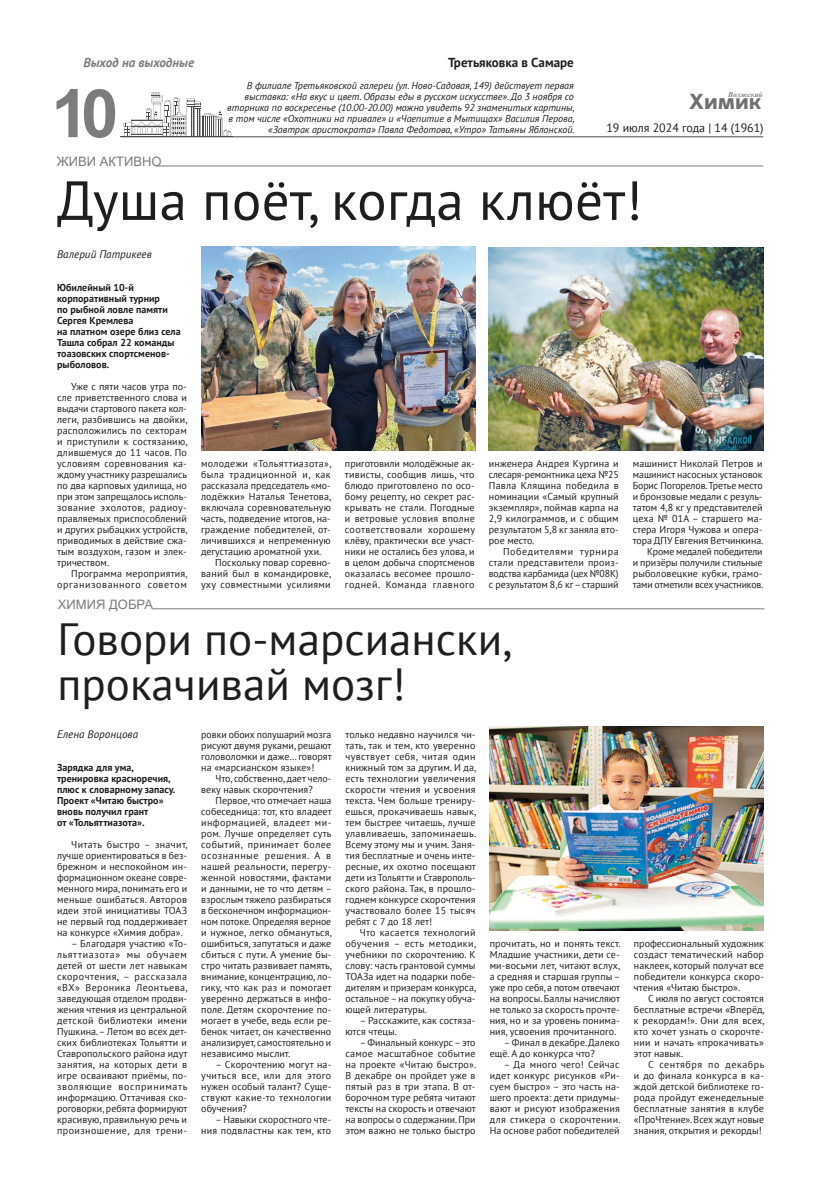
<style>
.page{position:relative;width:820px;height:1191px;background:#fff}
.page>*{position:absolute;margin:0;border:0;box-sizing:border-box;transform-origin:0 0}
.t1{font:700 67px "Arial";color:#7c7c7d}
.t2{font:55px "PT Sans";letter-spacing:.005em;color:#1d1e1f}
.t3{font:45px/45px "PT Sans";color:#1d1e1f}
.t4{font:700 21.6px "URLCHM Unity Sans";color:#707071}
.t5{font:13px "Arial";color:#7c7c7d}
.t6{font:700 13px "PT Sans";color:#1d1e1f}
.t7{font:italic 700 13px "PT Sans";color:#7c7c7d}
.t8{font:12px "PT Sans";color:#1d1e1f}
.t9{font:italic 11px "PT Sans";letter-spacing:.005em;color:#1d1e1f}
.t10{font:10px/11px "PT Sans";letter-spacing:.005em;color:#1d1e1f;text-align:justify}
.t11{font:italic 10px/11px "PT Sans";color:#1d1e1f;text-align:right}
.t12{font:700 10px/11px "PT Sans";letter-spacing:.005em;color:#1d1e1f}
.t13{font:10px/11px "PT Sans";letter-spacing:.04em;color:#1d1e1f;text-align:right}
.t14{font:italic 700 7.4px "Times New Roman";color:#7c7c7d}
</style>
<div class="page">
<hr style="left:120px;top:137px;width:113px;height:1px;background:#4b4b4b">
<svg style="left:123px;top:92px;width:108px;height:45px"></svg>
<hr style="left:121px;top:137px;width:642px;height:1px;background:#4b4b4b">
<hr style="left:155px;top:166px;width:608px;height:1px;background:#7c7c7d">
<hr style="left:152px;top:608px;width:612px;height:1px;background:#7c7c7d">
<img style="left:489px;top:726px;width:274px;height:204px">
<img style="left:488px;top:248px;width:275px;height:203px">
<img style="left:201px;top:247px;width:274px;height:204px">
<h3 class="t7" style="left:83px;top:54px;width:112px">Выход на выходные</h3>
<h1 class="t1" style="left:51px;top:66px;width:69px">10</h1>
<h3 class="t5" style="left:57px;top:152px;width:106px">ЖИВИ АКТИВНО</h3>
<h3 class="t6" style="left:448px;top:53px;width:127px">Третьяковка в Самаре</h3>
<p class="t11" style="left:227px;top:79px;width:349px">В филиале Третьяковской галереи (ул. Ново-Садовая, 149) действует первая выставка: «На вкус и цвет. Образы еды в русском искусстве». До 3 ноября со вторника по воскресенье (10.00-20.00) можно увидеть 92 знаменитых картины, в том числе «Охотники на привале» и «Чаепитие в Мытищах» Василия Перова, «Завтрак аристократа» Павла Федотова, «Утро» Татьяны Яблонской.</p>
<p class="t14" style="left:728px;top:89px;width:36px">Волжский</p>
<h3 class="t4" style="left:689px;top:89px;width:73px">Химик</h3>
<p class="t8" style="left:606px;top:120px;width:159px">19 июля 2024 года | 14 (1961)</p>
<h2 class="t2" style="left:57px;top:165px;width:586px">Душа поёт, когда клюёт!</h2>
<p class="t9" style="left:57px;top:247px;width:96px">Валерий Патрикеев</p>
<p class="t12" style="left:57px;top:281px;width:125px">Юбилейный 10-й корпоративный турнир<br>по рыбной ловле памяти<br>Сергея Кремлева<br>на платном озере близ села<br>Ташла собрал 22 команды тоазовских спортсменов&shy;рыболовов.</p>
<p class="t10" style="left:57px;top:380px;width:132px;text-indent:14px">Уже с пяти часов утра по&shy;сле приветственного слова и выдачи стартового пакета кол&shy;леги, разбившись на двойки, расположились по секторам и приступили к состязанию, длившемуся до 11 часов. По условиям соревнования ка&shy;ждому участнику разрешались по два карповых удилища, но при этом запрещалось исполь&shy;зование эхолотов, радиоу&shy;правляемых приспособлений и других рыбацких устройств, приводимых в действие сжа&shy;тым воздухом, газом и элек&shy;тричеством.</p>
<p class="t13" style="left:57px;top:567px;width:132px">Программа мероприятия, организованного советом</p>
<h3 class="t5" style="left:58px;top:595px;width:97px">ХИМИЯ ДОБРА</h3>
<p class="t10" style="left:201px;top:457px;width:132px">молодежи «Тольяттиазота», была традиционной и, как рассказала председатель «мо&shy;лодёжки» Наталья Тенетова, включала соревновательную часть, подведение итогов, на&shy;граждение победителей, от&shy;личившихся и непременную дегустацию ароматной ухи.</p>
<p class="t10" style="left:201px;top:556px;width:132px;text-indent:14px">Поскольку повар соревно&shy;ваний был в командировке, уху совместными усилиями</p>
<p class="t10" style="left:345px;top:457px;width:132px">приготовили молодёжные ак&shy;тивисты, сообщив лишь, что блюдо приготовлено по осо&shy;бому рецепту, но секрет рас&shy;крывать не стали. Погодные и ветровые условия вполне соответствовали хорошему клёву, практически все участ&shy;ники не остались без улова, и в целом добыча спортсменов оказалась весомее прошло&shy;годней. Команда главного</p>
<p class="t10" style="left:488px;top:457px;width:131px">инженера Андрея Кургина и слесаря-ремонтника цеха №25<br>Павла Клящина победила в номинации «Самый крупный экземпляр», поймав карпа на 2,9 килограммов, и с общим результатом 5,8 кг заняла вто&shy;рое место.</p>
<p class="t10" style="left:488px;top:545px;width:131px;text-indent:14px">Победителями турнира стали представители произ&shy;водства карбамида (цех №08К) с результатом 8,6 кг – старший</p>
<h3 class="t3" style="left:57px;top:616px;width:456px">Говори по-марсиански, прокачивай мозг!</h3>
<p class="t9" style="left:57px;top:726px;width:82px">Елена Воронцова</p>
<p class="t12" style="left:57px;top:761px;width:120px">Зарядка для ума, тренировка красноречия, плюс к словарному запасу.<br>Проект «Читаю быстро» вновь получил грант<br>от «Тольяттиазота».</p>
<p class="t10" style="left:57px;top:838px;width:132px;text-indent:14px">Читать быстро – значит, лучше ориентироваться в без&shy;брежном и неспокойном ин&shy;формационном океане совре&shy;менного мира, понимать его и меньше ошибаться. Авторов идеи этой инициативы ТОАЗ не первый год поддерживает на конкурсе «Химия добра».</p>
<p class="t10" style="left:57px;top:937px;width:132px;text-indent:14px">– Благодаря участию «То&shy;льяттиазота» мы обучаем детей от шести лет навыкам скорочтения, – рассказала «ВХ» Вероника Леонтьева, заведующая отделом продви&shy;жения чтения из центральной детской библиотеки имени Пушкина. – Летом во всех дет&shy;ских библиотеках Тольятти и Ставропольского района идут занятия, на которых дети в игре осваивают приёмы, по&shy;зволяющие воспринимать информацию. Оттачивая ско&shy;роговорки, ребята формируют красивую, правильную речь и произношение, для трени-</p>
<p class="t10" style="left:201px;top:728px;width:132px">ровки обоих полушарий мозга рисуют двумя руками, решают головоломки и даже… говорят на «марсианском языке»!</p>
<p class="t10" style="left:201px;top:772px;width:131px;text-indent:14px">Что, собственно, дает чело&shy;веку навык скорочтения?</p>
<p class="t10" style="left:201px;top:794px;width:132px;text-indent:14px">Первое, что отмечает наша собеседница: тот, кто владеет информацией, владеет ми&shy;ром. Лучше определяет суть событий, принимает более осознанные решения. А в нашей реальности, перегру&shy;женной новостями, фактами и данными, не то что детям – взрослым тяжело разбираться в бесконечном информацион&shy;ном потоке. Определяя верное и нужное, легко обмануться, ошибиться, запутаться и даже сбиться с пути. А умение бы&shy;стро читать развивает память, внимание, концентрацию, ло&shy;гику, что как раз и помогает уверенно держаться в инфо&shy;поле. Детям скорочтение по&shy;могает в учебе, ведь если ре&shy;бенок читает, он качественно анализирует, самостоятельно и независимо мыслит.</p>
<p class="t10" style="left:201px;top:1058px;width:131px;text-indent:14px">– Скорочтению могут на&shy;учиться все, или для этого нужен особый талант? Суще&shy;ствуют какие-то технологии обучения?</p>
<p class="t10" style="left:201px;top:1113px;width:131px;text-align:right">– Навыки скоростного чте&shy;ния подвластны как тем, кто</p>
<p class="t10" style="left:345px;top:728px;width:132px">только недавно научился чи&shy;тать, так и тем, кто уверенно чувствует себя, читая один книжный том за другим. И да, есть технологии увеличения скорости чтения и усвоения текста. Чем больше трениру&shy;ешься, прокачиваешь навык, тем быстрее читаешь, лучше улавливаешь, запоминаешь.<br>Всему этому мы и учим. Заня&shy;тия бесплатные и очень инте&shy;ресные, их охотно посещают дети из Тольятти и Ставрополь&shy;ского района. Так, в прошло&shy;годнем конкурсе скорочтения участвовало более 15 тысяч ребят с 7 до 18 лет!</p>
<p class="t10" style="left:345px;top:926px;width:132px;text-indent:14px">Что касается технологий обучения – есть методики, учебники по скорочтению. К слову: часть грантовой суммы ТОАЗа идет на подарки побе&shy;дителям и призерам конкурса, остальное – на покупку обуча&shy;ющей литературы.</p>
<p class="t10" style="left:345px;top:1014px;width:131px;text-indent:14px">– Расскажите, как состяза&shy;ются чтецы.</p>
<p class="t10" style="left:345px;top:1036px;width:132px;text-indent:14px">– Финальный конкурс – это самое масштабное событие на проекте «Читаю быстро».<br>В декабре он пройдет уже в пятый раз в три этапа. В от&shy;борочном туре ребята читают тексты на скорость и отвечают на вопросы о содержании. При этом важно не только быстро</p>
<p class="t10" style="left:489px;top:937px;width:132px">прочитать, но и понять текст.<br>Младшие участники, дети се&shy;ми-восьми лет, читают вслух, а средняя и старшая группы – уже про себя, а потом отвечают на вопросы. Баллы начисляют не только за скорость прочте&shy;ния, но и за уровень понима&shy;ния, усвоения прочитанного.</p>
<p class="t10" style="left:489px;top:1036px;width:131px;text-indent:14px">– Финал в декабре. Далеко ещё. А до конкурса что?</p>
<p class="t10" style="left:489px;top:1058px;width:132px;text-indent:14px">– Да много чего! Сейчас идет конкурс рисунков «Ри&shy;суем быстро» – это часть на&shy;шего проекта: дети придумы&shy;вают и рисуют изображения для стикера о скорочтении.<br>На основе работ победителей</p>
<p class="t10" style="left:632px;top:457px;width:132px;text-align:right">машинист Николай Петров и машинист насосных установок<br>Борис Погорелов. Третье место и бронзовые медали с резуль&shy;татом 4,8 кг у представителей цеха № 01А – старшего ма&shy;стера Игоря Чужова и опера&shy;тора ДПУ Евгения Ветчинкина.<br>Кроме медалей победители<br>и призёры получили стильные рыболовецкие кубки, грамо&shy;тами отметили всех участников.</p>
<p class="t10" style="left:633px;top:937px;width:131px">профессиональный художник создаст тематический набор наклеек, который получат все победители конкурса скоро&shy;чтения «Читаю быстро».</p>
<p class="t10" style="left:633px;top:992px;width:132px;text-indent:14px">С июля по август состоятся бесплатные встречи «Вперёд, к рекордам!». Они для всех, кто хочет узнать о скорочте&shy;нии и начать «прокачивать» этот навык.</p>
<p class="t10" style="left:633px;top:1058px;width:132px;text-indent:14px">С сентября по декабрь и до финала конкурса в ка&shy;ждой детской библиотеке го&shy;рода пройдут еженедельные бесплатные занятия в клубе «ПроЧтение». Всех ждут новые знания, открытия и рекорды!</p>
</div>
